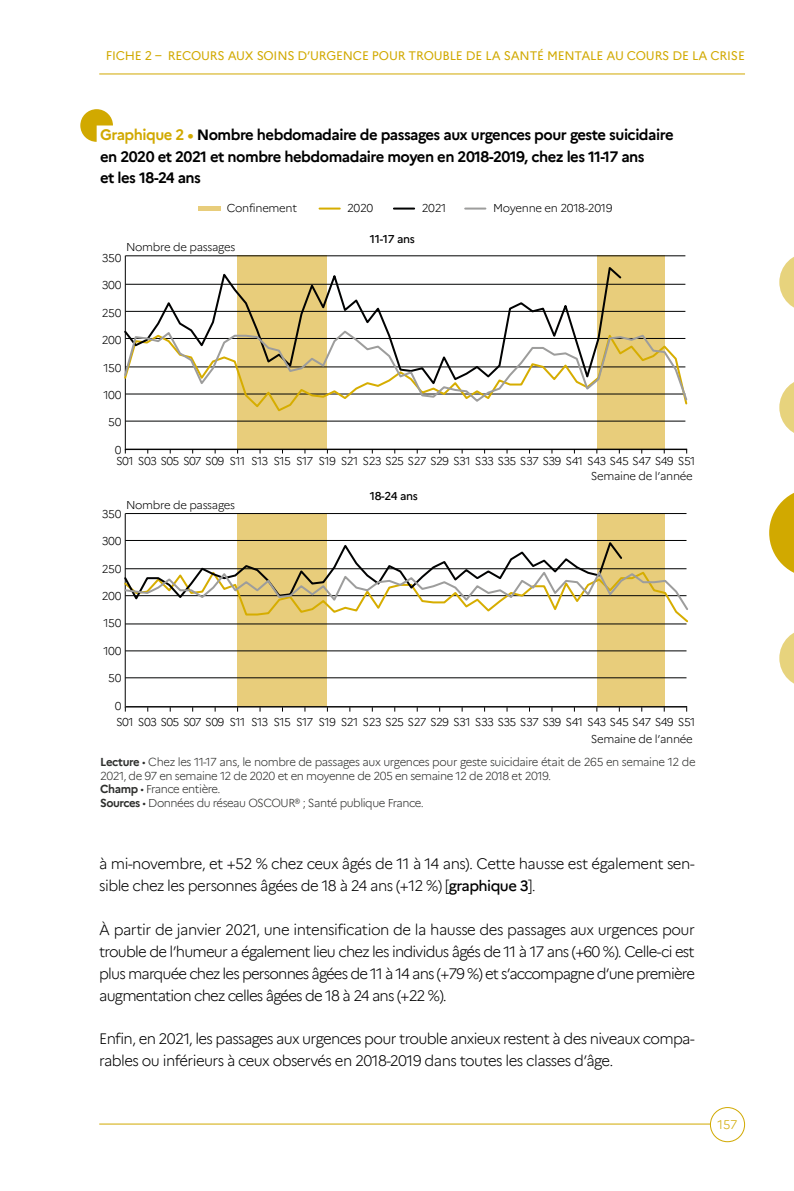
<style>
.page{position:relative;width:794px;height:1191px;background:#fff}
.page>*{position:absolute;margin:0;border:0;box-sizing:border-box;transform-origin:0 0}
.txt_normal{font:300 14.88px/21.9px "Marianne";letter-spacing:-.045em;color:#000}
.txt_normal-2{font:700 14.88px/21px "Marianne";letter-spacing:-.035em;color:#000}
.t1{font:12.25px "Marianne";letter-spacing:-.015em;color:#d1a900}
.t2{font:300 12.25px "Marianne";color:#d1a900}
.tab_source_note{font:300 11.38px/13.7px "Marianne";letter-spacing:-.04em;color:#2e2f2d}
.t3{font:300 11.38px "Marianne";letter-spacing:-.05em;color:#000}
.t4{font:300 11.38px "Marianne";letter-spacing:-.03em;color:#000}
.t5{font:500 11.38px "Marianne";letter-spacing:-.03em;color:#000}
.s1{color:#d1a900}
.s2{font-weight:700}
.s3{font-weight:500}
</style>
<div class="page">
<hr style="left:99px;top:1123px;width:626px;height:1px;background:#d1a900">
<hr style="left:99px;top:74px;width:646px;height:1px;background:#d1a900">
<div style="left:710px;top:1107px;width:34px;height:34px;background:#fff;border-radius:50%"></div>
<div style="left:710px;top:1107px;width:35px;height:35px;border:1px solid #d1a900;border-radius:50%"></div>
<svg style="left:779px;top:382px;width:15px;height:51px"></svg>
<svg style="left:779px;top:257px;width:15px;height:51px"></svg>
<svg style="left:779px;top:633px;width:15px;height:51px"></svg>
<svg style="left:769px;top:493px;width:25px;height:80px"></svg>
<div style="left:597px;top:255px;width:67px;height:194px;background:#e8cd7b"></div>
<div style="left:238px;top:255px;width:89px;height:194px;background:#e8cd7b"></div>
<div style="left:597px;top:513px;width:67px;height:194px;background:#e8cd7b"></div>
<div style="left:238px;top:513px;width:89px;height:194px;background:#e8cd7b"></div>
<hr style="left:125px;top:421px;width:560px;height:1px;background:#010202">
<hr style="left:125px;top:311px;width:560px;height:1px;background:#010202">
<hr style="left:125px;top:284px;width:560px;height:1px;background:#010202">
<hr style="left:125px;top:255px;width:560px;height:1px;background:#010202">
<hr style="left:125px;top:677px;width:561px;height:1px;background:#010202">
<hr style="left:125px;top:650px;width:561px;height:1px;background:#010202">
<hr style="left:125px;top:513px;width:561px;height:1px;background:#010202">
<div style="left:199px;top:206px;width:22px;height:5px;background:#e8cd7b"></div>
<hr style="left:394px;top:207px;width:20px;height:3px;background:#010202">
<hr style="left:465px;top:207px;width:20px;height:3px;background:#9d9d9c">
<hr style="left:319px;top:207px;width:21px;height:3px;background:#d6ad00">
<hr style="left:126px;top:449px;width:561px;height:1px;background:#000">
<hr style="left:125px;top:256px;width:1px;height:194px;background:#000">
<hr style="left:125px;top:513px;width:1px;height:195px;background:#000">
<hr style="left:126px;top:706px;width:561px;height:1px;background:#000">
<svg style="left:124px;top:264px;width:499px;height:65px"></svg>
<svg style="left:124px;top:329px;width:564px;height:74px"></svg>
<svg style="left:124px;top:539px;width:565px;height:85px"></svg>
<svg style="left:80px;top:109px;width:33px;height:33px"></svg>
<p class="t1" style="left:106px;top:46px;width:160px">FICHE 2 – RECOU RS AUX SOINS</p>
<p class="t1" style="left:297px;top:46px;width:84px">D’URGENCE POU</p>
<p class="t1" style="left:398px;top:46px;width:115px">R TROUBLEDE LA SANTÉ</p>
<p class="t1" style="left:547px;top:46px;width:9px">MENTALE</p>
<p class="t1" style="left:606px;top:46px;width:127px">AU COU RS DE LA CRISE</p>
<p class="txt_normal-2" style="left:100px;top:123px;width:575px"><span class="s1">Graphique 2 •</span> Nombre hebdomadaire de passages aux urgences pour geste suicidaire en 2020 et 2021 et nombre hebdomadaire moyen en 2018-2019, chez les 11-17 ans<br>et les 18-24 ans</p>
<p class="t4" style="left:227px;top:201px;width:72px">Confinement</p>
<p class="t3" style="left:347px;top:201px;width:28px">2020</p>
<p class="t3" style="left:422px;top:201px;width:26px">2021</p>
<p class="t4" style="left:493px;top:201px;width:121px">Moyenne en 2018-2019</p>
<p class="t4" style="left:126px;top:240px;width:111px">Nombre de passages</p>
<p class="t3" style="left:102px;top:251px;width:21px">350</p>
<p class="t3" style="left:102px;top:278px;width:21px">300</p>
<p class="t3" style="left:102px;top:306px;width:21px">250</p>
<p class="t3" style="left:102px;top:333px;width:21px">200</p>
<p class="t3" style="left:103px;top:360px;width:20px">150</p>
<p class="t3" style="left:103px;top:388px;width:20px">100</p>
<p class="t3" style="left:108px;top:415px;width:15px">50</p>
<p class="t3" style="left:115px;top:443px;width:8px">0</p>
<p class="t5" style="left:370px;top:232px;width:47px">11-17 ans</p>
<p class="t3" style="left:116px;top:454px;width:580px">S01 S03 S05 S07 S09 S11 S13 S15 S17 S19 S21 S23 S25 S27 S29 S31 S33 S35 S37 S39 S41 S43 S45 S47 S49 S51</p>
<p class="t4" style="left:126px;top:498px;width:111px">Nombre de passages</p>
<p class="t3" style="left:102px;top:507px;width:21px">350</p>
<p class="t3" style="left:102px;top:534px;width:21px">300</p>
<p class="t3" style="left:102px;top:561px;width:21px">250</p>
<p class="t3" style="left:102px;top:589px;width:21px">200</p>
<p class="t3" style="left:103px;top:616px;width:20px">150</p>
<p class="t3" style="left:103px;top:644px;width:20px">100</p>
<p class="t3" style="left:108px;top:671px;width:15px">50</p>
<p class="t3" style="left:115px;top:699px;width:8px">0</p>
<p class="t5" style="left:370px;top:489px;width:50px">18-24 ans</p>
<p class="t4" style="left:591px;top:469px;width:103px">Semaine de l’année</p>
<p class="t3" style="left:116px;top:714px;width:580px">S01 S03 S05 S07 S09 S11 S13 S15 S17 S19 S21 S23 S25 S27 S29 S31 S33 S35 S37 S39 S41 S43 S45 S47 S49 S51</p>
<p class="t4" style="left:591px;top:731px;width:103px">Semaine de l’année</p>
<p class="tab_source_note" style="left:100px;top:754px;width:597px"><span class="s2">Lecture</span> • Chez les 11-17 ans, le nombre de passages aux urgences pour geste suicidaire était de 265 en semaine 12 de<br>2021, de 97 en semaine 12 de 2020 et en moyenne de 205 en semaine 12 de 2018 et 2019.</p>
<p class="tab_source_note" style="left:100px;top:781px;width:122px"><span class="s2">Champ</span> • France entière.</p>
<p class="tab_source_note" style="left:100px;top:795px;width:325px"><span class="s2">Sources</span> • Données du réseau OSCOUR® ; Santé publique France.</p>
<p class="txt_normal" style="left:99px;top:851px;width:597px">à mi-novembre, et +52 % chez ceux âgés de 11 à 14 ans). Cette hausse est également sen&shy;sible chez les personnes âgées de 18 à 24 ans (+12 %) [<span class="s3">graphique 3</span>].</p>
<p class="txt_normal" style="left:99px;top:917px;width:597px;text-align:justify">À partir de janvier 2021, une intensification de la hausse des passages aux urgences pour trouble de l’humeur a également lieu chez les individus âgés de 11 à 17 ans (+60 %). Celle-ci est plus marquée chez les personnes âgées de 11 à 14 ans (+79 %) et s’accompagne d’une première augmentation chez celles âgées de 18 à 24 ans (+22 %).</p>
<p class="txt_normal" style="left:99px;top:1026px;width:597px">Enfin, en 2021, les passages aux urgences pour trouble anxieux restent à des niveaux compa&shy;rables ou inférieurs à ceux observés en 2018-2019 dans toutes les classes d’âge.</p>
<p class="t2" style="left:717px;top:1115px;width:21px">157</p>
</div>
